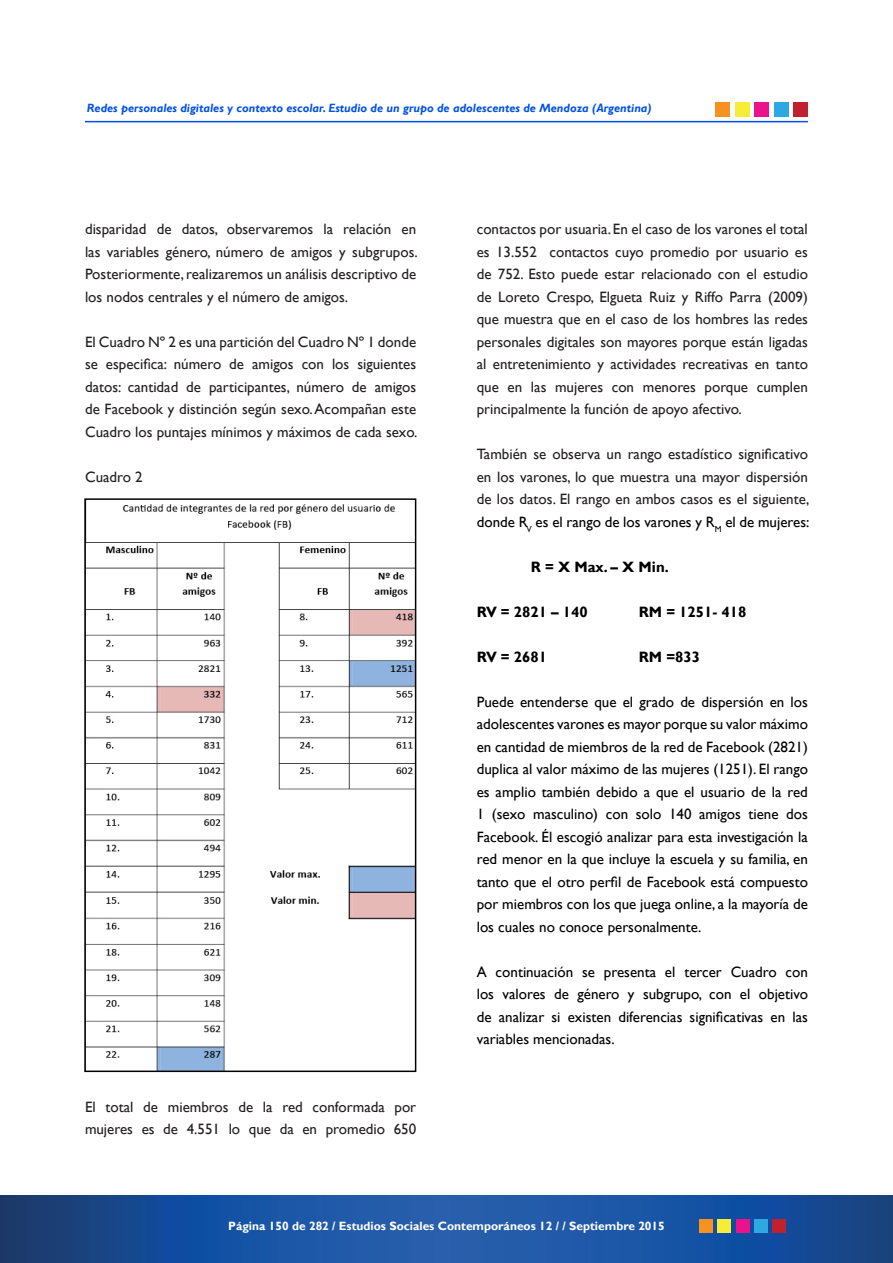
<style>
.page{position:relative;width:893px;height:1263px;background:#fff}
.page>*{position:absolute;margin:0;border:0;box-sizing:border-box;transform-origin:0 0}
.t1{font:15px/22.5px "Gill Sans";color:#231f20;text-align:justify}
.t2{font:15px/22.5px "Gill Sans";color:#000;text-align:justify}
.t3{font:700 15px "Gill Sans";color:#000}
.t4{font:italic 700 12px "Gill Sans";color:#0051eb}
.t5{font:700 12px "Gill Sans";color:#fff}
.s1{color:#000}
</style>
<div class="page">
<svg style="left:0;top:1195px;width:893px;height:68px;background:#1a509b"></svg>
<div style="left:699px;top:1219px;width:13px;height:13px;background:#f7911f"></div>
<div style="left:717px;top:1219px;width:14px;height:13px;background:#f7ed36"></div>
<div style="left:736px;top:1219px;width:13px;height:13px;background:#eb128c"></div>
<div style="left:754px;top:1219px;width:14px;height:13px;background:#2ea8e0"></div>
<div style="left:773px;top:1219px;width:13px;height:13px;background:#bf212e"></div>
<hr style="left:85px;top:121px;width:723px;height:1px;background:#004beb">
<div style="left:715px;top:102px;width:14px;height:15px;background:#f7911f"></div>
<div style="left:735px;top:102px;width:14px;height:15px;background:#f7ed36"></div>
<div style="left:755px;top:102px;width:14px;height:15px;background:#eb128c"></div>
<div style="left:774px;top:102px;width:14px;height:15px;background:#2ea8e0"></div>
<div style="left:794px;top:102px;width:14px;height:15px;background:#bf212e"></div>
<img style="left:87px;top:504px;width:326px;height:565px">
<div style="left:84px;top:498px;width:332px;height:574px;border:2px solid #000"></div>
<p class="t4" style="left:87px;top:101px;width:566px">Redes personales digitales y contexto escolar. Estudio de un grupo de adolescentes de Mendoza (Argentina)</p>
<p class="t1" style="left:85px;top:218px;width:334px">disparidad de datos, observaremos la relación en las variables género, número de amigos y subgrupos.<br>Posteriormente, realizaremos un análisis descriptivo de los nodos centrales y el número de amigos.</p>
<p class="t1" style="left:85px;top:330px;width:334px">El Cuadro Nº 2 es una partición del Cuadro Nº 1 donde se especifica: número de amigos con los siguientes datos: cantidad de participantes, número de amigos de Facebook y distinción según sexo. Acompañan este Cuadro los puntajes mínimos y máximos de cada sexo.</p>
<p class="t1" style="left:85px;top:465px;width:59px">Cuadro 2</p>
<p class="t1" style="left:85px;top:1095px;width:333px">El total de miembros de la red conformada por mujeres es de 4.551 lo que da en promedio 650</p>
<p class="t1" style="left:477px;top:218px;width:333px">contactos por usuaria. En el caso de los varones el total es 13.552 contactos cuyo promedio por usuario es de 752. Esto puede estar relacionado con el estudio de Loreto Crespo, Elgueta Ruiz y Riffo Parra (2009) que muestra que en el caso de los hombres las redes personales digitales son mayores porque están ligadas al entretenimiento y actividades recreativas en tanto que en las mujeres con menores porque cumplen principalmente la función de apoyo afectivo.</p>
<p class="t1" style="left:477px;top:443px;width:334px">También se observa un rango estadístico significativo en los varones, lo que muestra una mayor dispersión de los datos. El rango en ambos casos es el siguiente, <span class="s1">donde R</span><sub>V</sub> <span class="s1">es el rango de los varones y R</span><sub>M</sub> <span class="s1">el de mujeres:</span></p>
<p class="t3" style="left:531px;top:557px;width:140px">R = X Max. – X Min.</p>
<p class="t3" style="left:477px;top:602px;width:112px">RV = 2821 – 140</p>
<p class="t3" style="left:639px;top:602px;width:109px">RM = 1251- 418</p>
<p class="t3" style="left:477px;top:647px;width:72px">RV = 2681</p>
<p class="t3" style="left:639px;top:647px;width:63px">RM =833</p>
<p class="t2" style="left:477px;top:690px;width:333px">Puede entenderse que el grado de dispersión en los adolescentes varones es mayor porque su valor máximo en cantidad de miembros de la red de Facebook (2821) duplica al valor máximo de las mujeres (1251). El rango es amplio también debido a que el usuario de la red 1 (sexo masculino) con solo 140 amigos tiene dos Facebook. Él escogió analizar para esta investigación la red menor en la que incluye la escuela y su familia, en tanto que el otro perfil de Facebook está compuesto por miembros con los que juega online, a la mayoría de los cuales no conoce personalmente.</p>
<p class="t2" style="left:477px;top:960px;width:333px">A continuación se presenta el tercer Cuadro con los valores de género y subgrupo, con el objetivo de analizar si existen diferencias significativas en las variables mencionadas.</p>
<p class="t5" style="left:228px;top:1219px;width:438px">Página 150 de 282 / Estudios Sociales Contemporáneos 12 / / Septiembre 2015</p>
</div>
